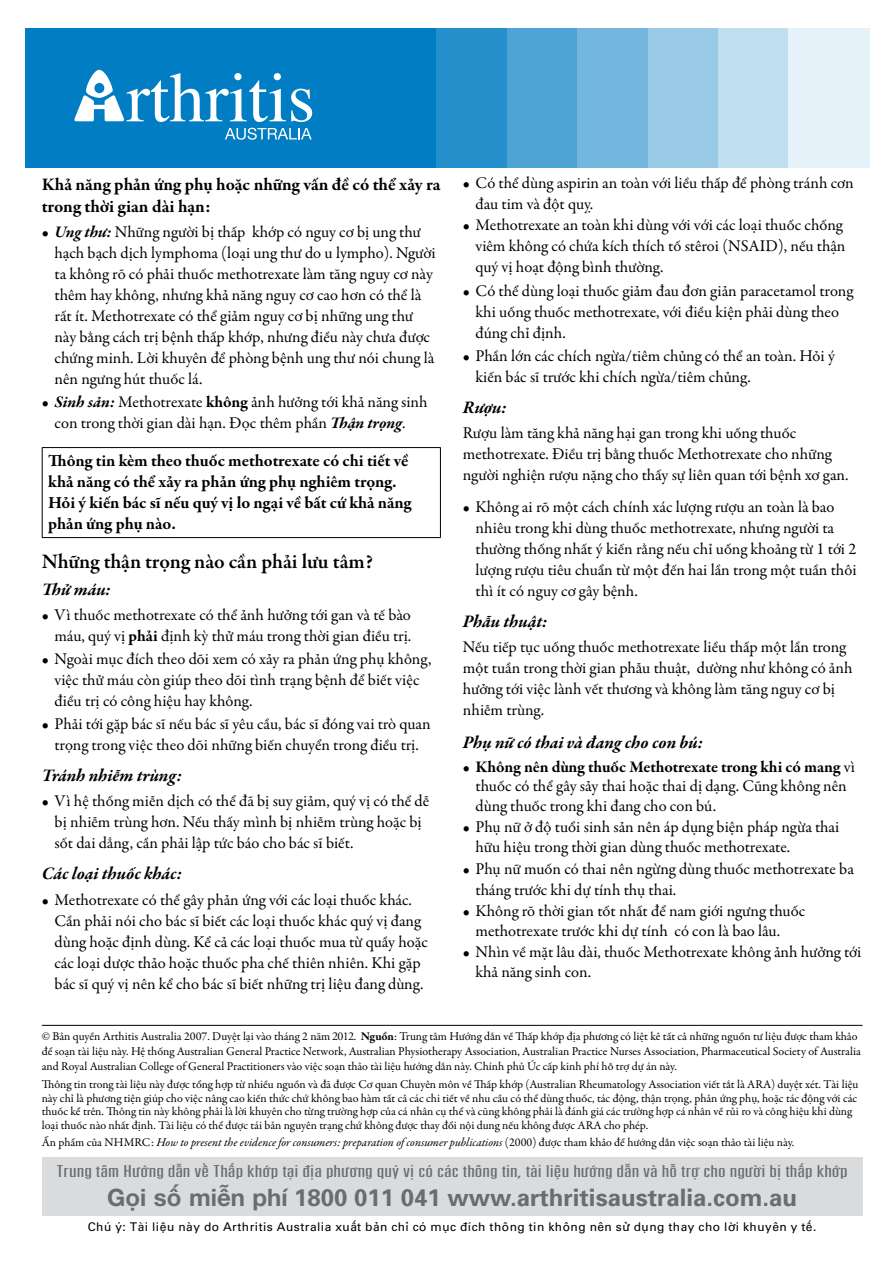
<style>
.page{position:relative;width:893px;height:1263px;background:#fff}
.page>*{position:absolute;margin:0;border:0;box-sizing:border-box;transform-origin:0 0}
.t1{font:700 24px "Univers";color:#6b6c6e}
.t2{font:600 21px "Garamond Premr Pro";letter-spacing:-.005em;color:#000}
.t3{font:italic 700 18px "Garamond Premr Pro";letter-spacing:-.005em;color:#000}
.t4{font:700 18px/22.5px "Garamond Premr Pro";color:#000}
.t5{font:700 17.25px/21px "Garamond Premr Pro";letter-spacing:-.005em;color:#000}
.t6{font:16.5px/21px "Garamond Premr Pro";letter-spacing:-.005em;color:#000}
.t7{font:300 ultra-condensed 16.5px "Univers Pro";color:#6b6c6e;scale:1.65 1}
.t8{font:12px/13.5px "Garamond Premr Pro";letter-spacing:-.005em;color:#000}
.t9{font:italic 12px "Garamond Premr Pro";letter-spacing:-.005em;color:#000}
.t10{font:12px "Univers Pro";letter-spacing:.04em;color:#000}
.t11{font:12px "Adobe Garamond";color:#000}
.s1{font-weight:700;font-style:italic}
.s2{font-weight:700}
.s3{font-style:normal}
.s4{font-family:"Helvetica Pro"}
</style>
<div class="page">
<div style="left:788px;top:19px;width:81px;height:153px;background:#e6f2f9"></div>
<div style="left:718px;top:19px;width:70px;height:153px;background:#bfdef0"></div>
<div style="left:647px;top:19px;width:71px;height:153px;background:#99cbe7"></div>
<div style="left:577px;top:19px;width:70px;height:153px;background:#73b7de"></div>
<div style="left:506px;top:19px;width:71px;height:153px;background:#4da4d5"></div>
<div style="left:436px;top:19px;width:70px;height:153px;background:#2690cc"></div>
<div style="left:25px;top:19px;width:411px;height:153px;background:#007dc3"></div>
<svg style="left:225px;top:128px;width:87px;height:12px"></svg>
<hr style="left:18px;top:168px;width:859px;height:4px;background:#fff">
<div style="left:18px;top:19px;width:859px;height:8px;background:#fff"></div>
<svg style="left:74px;top:70px;width:238px;height:52px"></svg>
<div style="left:42px;top:1157px;width:820px;height:59px;background:#dadbdc"></div>
<hr style="left:42px;top:1025px;width:820px;height:1px;background:#000">
<hr style="left:42px;top:447px;width:399px;height:1px;background:#000">
<hr style="left:42px;top:448px;width:1px;height:89px;background:#000">
<hr style="left:440px;top:448px;width:1px;height:89px;background:#000">
<hr style="left:42px;top:537px;width:399px;height:1px;background:#000">
<p class="t4" style="left:42px;top:173px;width:400px">Khả năng phản ứng phụ hoặc những vấn đề có thể xảy ra trong thời gian dài hạn:</p>
<p class="t6" style="left:55px;top:222px;width:383px;text-indent:-13px">• <span class="s1">Ung thư:</span> Những người bị thấp khớp có nguy cơ bị ung thư hạch bạch dịch lymphoma (loại ung thư do u lympho). Người ta không rõ có phải thuốc methotrexate làm tăng nguy cơ này thêm hay không, nhưng khả năng nguy cơ cao hơn có thể là rất ít. Methotrexate có thể giảm nguy cơ bị những ung thư này bằng cách trị bệnh thấp khớp, nhưng điều này chưa được chứng minh. Lời khuyên để phòng bệnh ung thư nói chung là nên ngưng hút thuốc lá.</p>
<p class="t6" style="left:42px;top:392px;width:387px;text-align:center">• <span class="s1">Sinh sản:</span> Methotrexate <span class="s2">không</span> ảnh hưởng tới khả năng sinh con trong thời gian dài hạn. Đọc thêm phần <span class="s1">Thận trọng</span>.</p>
<p class="t5" style="left:48px;top:450px;width:365px">Thông tin kèm theo thuốc methotrexate có chi tiết về khả năng có thể xảy ra phản ứng phụ nghiêm trọng.<br>Hỏi ý kiến bác sĩ nếu quý vị lo ngại về bất cứ khả năng phản ứng phụ nào.</p>
<p class="t2" style="left:42px;top:548px;width:333px">Những thận trọng nào cần phải lưu tâm?</p>
<p class="t3" style="left:42px;top:578px;width:71px">Thử máu:</p>
<p class="t6" style="left:42px;top:604px;width:371px;text-align:right">• Vì thuốc methotrexate có thể ảnh hưởng tới gan và tế bào máu, quý vị <span class="s2">phải</span> định kỳ thử máu trong thời gian điều trị.</p>
<p class="t6" style="left:55px;top:649px;width:379px;text-indent:-13px">• Ngoài mục đích theo dõi xem có xảy ra phản ứng phụ không, việc thử máu còn giúp theo dõi tình trạng bệnh để biết việc điều trị có công hiệu hay không.</p>
<p class="t6" style="left:42px;top:714px;width:390px;text-align:center">• Phải tới gặp bác sĩ nếu bác sĩ yêu cầu, bác sĩ đóng vai trò quan trọng trong việc theo dõi những biến chuyển trong điều trị.</p>
<p class="t3" style="left:42px;top:764px;width:142px">Tránh nhiễm trùng:</p>
<p class="t6" style="left:55px;top:791px;width:376px;text-indent:-13px">• Vì hệ thống miễn dịch có thể đã bị suy giảm, quý vị có thể dễ bị nhiễm trùng hơn. Nếu thấy mình bị nhiễm trùng hoặc bị sốt dai dẳng, cần phải lập tức báo cho bác sĩ biết.</p>
<p class="t3" style="left:42px;top:863px;width:142px">Các loại thuốc khác:</p>
<p class="t6" style="left:55px;top:889px;width:375px;text-indent:-13px">• Methotrexate có thể gây phản ứng với các loại thuốc khác.<br>Cần phải nói cho bác sĩ biết các loại thuốc khác quý vị đang dùng hoặc định dùng. Kể cả các loại thuốc mua từ quầy hoặc các loại dược thảo hoặc thuốc pha chế thiên nhiên. Khi gặp bác sĩ quý vị nên kể cho bác sĩ biết những trị liệu đang dùng.</p>
<p class="t6" style="left:476px;top:173px;width:380px;text-indent:-13px">• Có thể dùng aspirin an toàn với liều thấp để phòng tránh cơn đau tim và đột quỵ.</p>
<p class="t6" style="left:476px;top:215px;width:371px;text-indent:-13px">• Methotrexate an toàn khi dùng với với các loại thuốc chống viêm không có chứa kích thích tố stêroi (NSAID), nếu thận quý vị hoạt động bình thường.</p>
<p class="t6" style="left:476px;top:280px;width:379px;text-indent:-13px">• Có thể dùng loại thuốc giảm đau đơn giản paracetamol trong khi uống thuốc methotrexate, với điều kiện phải dùng theo đúng chỉ định.</p>
<p class="t6" style="left:476px;top:345px;width:361px;text-indent:-13px">• Phần lớn các chích ngừa/tiêm chủng có thể an toàn. Hỏi ý kiến bác sĩ trước khi chích ngừa/tiêm chủng.</p>
<p class="t3" style="left:463px;top:396px;width:46px">Rượu:</p>
<p class="t6" style="left:463px;top:423px;width:387px">Rượu làm tăng khả năng hại gan trong khi uống thuốc methotrexate. Điều trị bằng thuốc Methotrexate cho những người nghiện rượu nặng cho thấy sự liên quan tới bệnh xơ gan.</p>
<p class="t6" style="left:476px;top:496px;width:383px;text-indent:-13px">• Không ai rõ một cách chính xác lượng rượu an toàn là bao nhiêu trong khi dùng thuốc methotrexate, nhưng người ta thường thống nhất ý kiến rằng nếu chỉ uống khoảng từ 1 tới 2 lượng rượu tiêu chuẩn từ một đến hai lần trong một tuần thôi thì ít có nguy cơ gây bệnh.</p>
<p class="t3" style="left:463px;top:610px;width:86px">Phẫu thuật:</p>
<p class="t6" style="left:463px;top:637px;width:391px">Nếu tiếp tục uống thuốc methotrexate liều thấp một lần trong một tuần trong thời gian phẫu thuật, dường như không có ảnh hưởng tới việc lành vết thương và không làm tăng nguy cơ bị nhiễm trùng.</p>
<p class="t3" style="left:463px;top:731px;width:242px">Phụ nữ có thai và đang cho con bú:</p>
<p class="t6" style="left:476px;top:757px;width:381px;line-height:19.5px;text-indent:-13px">• <span class="s2">Không nên dùng thuốc Methotrexate trong khi có mang</span> vì thuốc có thể gây sảy thai hoặc thai dị dạng. Cũng không nên dùng thuốc trong khi đang cho con bú.</p>
<p class="t6" style="left:476px;top:818px;width:365px;line-height:19.5px;text-indent:-13px">• Phụ nữ ở độ tuổi sinh sản nên áp dụng biện pháp ngừa thai hữu hiệu trong thời gian dùng thuốc methotrexate.</p>
<p class="t6" style="left:476px;top:858px;width:380px;text-indent:-13px">• Phụ nữ muốn có thai nên ngừng dùng thuốc methotrexate ba tháng trước khi dự tính thụ thai.</p>
<p class="t6" style="left:476px;top:902px;width:331px;line-height:19.5px;text-indent:-13px">• Không rõ thời gian tốt nhất để nam giới ngưng thuốc methotrexate trước khi dự tính có con là bao lâu.</p>
<p class="t6" style="left:476px;top:943px;width:387px;line-height:19.5px;text-indent:-13px">• Nhìn về mặt lâu dài, thuốc Methotrexate không ảnh hưởng tới khả năng sinh con.</p>
<p class="t8" style="left:42px;top:1029px;width:821px;line-height:15px">© Bản quyền Arthitis Australia 2007. Duyệt lại vào tháng 2 năm 10. <span class="s2">Nguồn</span>: Trung tâm Hướng dẫn về Thấp khớp địa phương có liệt kê tất cả những nguồn tư liệu được tham khảo để soạn tài liệu này. Hệ thống Australian General Practice Network, Australian Physiotherapy Association, Australian Practice Nurses Association, Pharmaceutical Society of Australia and Royal Australian College of General Practitioners vào việc soạn thảo tài liệu hướng dẫn này. Chính phủ Úc cấp kinh phí hỗ trợ dự án này.</p>
<p class="t8" style="left:42px;top:1078px;width:818px">Thông tin trong tài liệu này được tổng hợp từ nhiều nguồn và đã được Cơ quan Chuyên môn về Thấp khớp (Australian Rheumatology Association viết tắt là ARA) duyệt xét. Tài liệu này chỉ là phương tiện giúp cho việc nâng cao kiến thức chứ không bao hàm tất cả các chi tiết về nhu cầu có thể dùng thuốc, tác động, thận trọng, phản ứng phụ, hoặc tác động với các thuốc kể trên. Thông tin này không phải là lời khuyên cho từng trường hợp của cá nhân cụ thể và cũng không phải là đánh giá các trường hợp cá nhân về rủi ro và công hiệu khi dùng loại thuốc nào nhất định. Tài liệu có thể được tái bản nguyên trạng chứ không được thay đổi nội dung nếu không được ARA cho phép.</p>
<p class="t9" style="left:42px;top:1135px;width:754px"><span class="s3">Ấn phẩm của NHMRC:</span> How to present the evidence for consumers: preparation of consumer publications <span class="s3">(2000) được tham khảo để hướng dẫn việc soạn thảo tài liệu này.</span></p>
<p class="t11" style="left:332px;top:1030px;width:26px">2012.</p>
<p class="t7" style="left:57px;top:1162px;width:481px">Trung tâm Hướng dẫn về Thấp khớp tại địa phương quý vị có các thông tin, tài liệu hướng dẫn và hỗ trợ cho người bị thấp khớp</p>
<h1 class="t1" style="left:107px;top:1182px;width:691px"><span class="s4">Gọi số miễn phí</span> 1800 011 041 www.arthritisaustralia.com.au</h1>
<p class="t10" style="left:88px;top:1219px;width:730px">Chú ý: Tài liệu này do Arthritis Australia xuất bản chỉ có mục đích thông tin không nên sử dụng thay cho lời khuyên y tế.</p>
</div>
